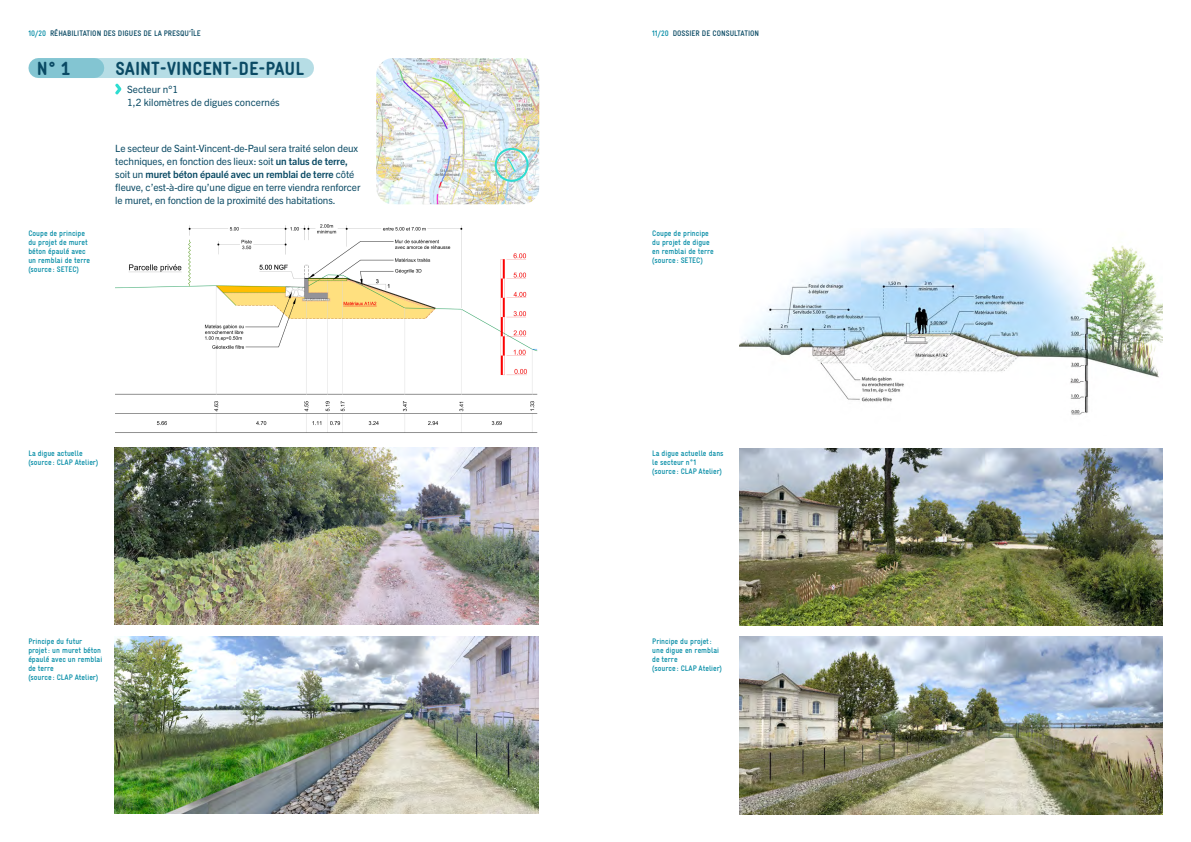
<style>
.page{position:relative;width:1191px;height:842px;background:#fff}
.page>*{position:absolute;margin:0;border:0;box-sizing:border-box;transform-origin:0 0}
.t1{font:900 condensed 19px "Gravur LL";color:#0a4a64}
.t2{font:10px/13px "Trade Gothic Next LT Pro";letter-spacing:-.01em;color:#0a4a64}
.t3{font:700 condensed 8px/9px "Gravur LL";color:#0a8fa8}
.t4{font:700 condensed 8px "Gravur LL";color:#0a4a64}
.s1{color:#0b8fa8}
.s2{font-weight:700}
</style>
<div class="page">
<div style="left:38px;top:58px;width:266px;height:20px;background:#b6dde5"></div>
<div style="left:39px;top:58px;width:55px;height:20px;background:#83c5d2"></div>
<img style="left:115px;top:448px;width:424px;height:177px">
<img style="left:115px;top:636px;width:424px;height:177px">
<svg style="left:115px;top:84px;width:6px;height:10px"></svg>
<img style="left:376px;top:58px;width:163px;height:146px">
<div style="left:495px;top:148px;width:33px;height:34px;border:2px solid #2eddd1;border-radius:50%"></div>
<img style="left:115px;top:224px;width:423px;height:209px">
<img style="left:739px;top:448px;width:423px;height:177px">
<img style="left:739px;top:637px;width:423px;height:177px">
<img style="left:739px;top:229px;width:423px;height:186px">
<p class="t4" style="left:28px;top:28px;width:174px"><span class="s1">10/20</span> RÉHABILITATION DES DIGUES DE LA PRESQU’ÎLE</p>
<p class="t4" style="left:652px;top:28px;width:108px"><span class="s1">11/20</span> DOSSIER DE CONSULTATION</p>
<h1 class="t1" style="left:37px;top:55px;width:35px">N° 1</h1>
<h1 class="t1" style="left:115px;top:55px;width:190px">SAINT-VINCENT-DE-PAUL</h1>
<p class="t2" style="left:127px;top:82px;width:154px">Secteur n°1<br>1,2 kilomètres de digues concernés</p>
<p class="t2" style="left:115px;top:141px;width:247px">Le secteur de Saint-Vincent-de-Paul sera traité selon deux techniques, en fonction des lieux: soit <span class="s2">un talus de terre, </span>soit un <span class="s2">muret béton épaulé avec un remblai de terre</span> côté fleuve, c’est-à-dire qu’une digue en terre viendra renforcer le muret, en fonction de la proximité des habitations.</p>
<p class="t3" style="left:28px;top:229px;width:63px">Coupe de principe du projet de muret béton épaulé avec un remblai de terre (source : SETEC)</p>
<p class="t3" style="left:652px;top:229px;width:63px">Coupe de principe du projet de digue en remblai de terre (source : SETEC)</p>
<p class="t3" style="left:28px;top:448px;width:71px">La digue actuelle (source : CLAP Atelier)</p>
<p class="t3" style="left:652px;top:448px;width:73px">La digue actuelle dans le secteur n°1<br>(source : CLAP Atelier)</p>
<p class="t3" style="left:28px;top:636px;width:75px">Principe du futur projet: un muret béton épaulé avec un remblai de terre<br>(source : CLAP Atelier)</p>
<p class="t3" style="left:652px;top:636px;width:71px">Principe du projet: une digue en remblai de terre<br>(source : CLAP Atelier)</p>
</div>
